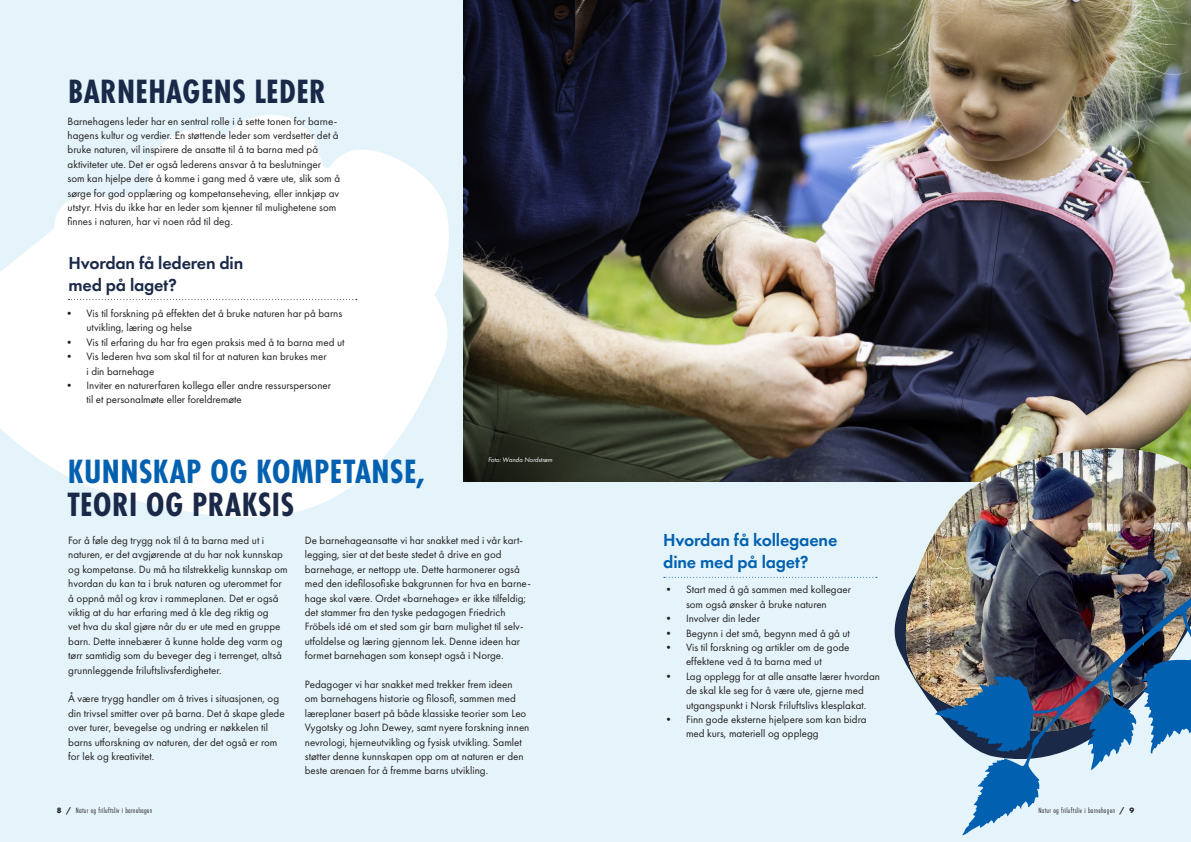
<style>
.page{position:relative;width:1191px;height:842px;background:#e5f4fb}
.page>*{position:absolute;margin:0;border:0;box-sizing:border-box;transform-origin:0 0}
.t1{font:700 35px "Futura PT Cond";letter-spacing:.01em;color:#1a2948}
.t2{font:700 35px "Futura PT Cond";letter-spacing:.01em;color:#0161b0}
.t3{font:600 18px/22px "Futura PT";letter-spacing:-.01em;color:#0161b0}
.t4{font:600 18px/22px "Futura PT";letter-spacing:-.01em;color:#1a2948}
.t5{font:11px/14.4px "Futura PT";color:#231f20}
.t6{font:8px "Futura PT Cond";letter-spacing:.03em;color:#231f20}
.t7{font:italic 6.8px "Futura PT";color:#fff}
.s1{font-family:"Futura PT";font-weight:700}
</style>
<div class="page">
<svg style="left:172px;top:115px;width:140px;height:22px;fill:#fff"></svg>
<svg style="left:0;top:137px;width:449px;height:380px;fill:#fff"></svg>
<svg style="left:69px;top:299px;width:288px;height:1px"></svg>
<svg style="left:664px;top:577px;width:213px;height:1px"></svg>
<img style="left:463px;top:0;width:728px;height:482px">
<img style="left:886px;top:411px;width:305px;height:249px">
<img style="left:904px;top:448px;width:287px;height:261px">
<img style="left:935px;top:579px;width:256px;height:256px">
<h1 class="t1" style="left:68px;top:71px;width:259px">BARNEHAGENS LEDER</h1>
<p class="t5" style="left:68px;top:114px;width:274px">Barnehagens leder har en sentral rolle i å sette tonen for barne&shy;hagens kultur og verdier. En støttende leder som verdsetter det å bruke naturen, vil inspirere de ansatte til å ta barna med på aktiviteter ute. Det er også lederens ansvar å ta beslutninger som kan hjelpe dere å komme i gang med å være ute, slik som å sørge for god opplæring og kompetanseheving, eller innkjøp av utstyr. Hvis du ikke har en leder som kjenner til mulighetene som finnes i naturen, har vi noen råd til deg.</p>
<h2 class="t4" style="left:68px;top:252px;width:176px">Hvordan få lederen din med på laget?</h2>
<p class="t5" style="left:86px;top:306px;width:257px;text-indent:-23px">• Vis til forskning på effekten det å bruke naturen har på barns utvikling, læring og helse</p>
<p class="t5" style="left:64px;top:335px;width:282px">• Vis til erfaring du har fra egen praksis med å ta barna med ut</p>
<p class="t5" style="left:86px;top:349px;width:242px;text-indent:-23px">• Vis lederen hva som skal til for at naturen kan brukes mer i din barnehage</p>
<p class="t5" style="left:86px;top:378px;width:246px;text-indent:-23px">• Inviter en naturerfaren kollega eller andre ressurspersoner til et personalmøte eller foreldremøte</p>
<h1 class="t2" style="left:68px;top:451px;width:359px">KUNNSKAP OG KOMPETANSE,</h1>
<h1 class="t1" style="left:68px;top:484px;width:228px">TEORI OG PRAKSIS</h1>
<p class="t7" style="left:488px;top:455px;width:66px">Foto: Wanda Nordstrøm</p>
<p class="t5" style="left:68px;top:533px;width:221px">For å føle deg trygg nok til å ta barna med ut i naturen, er det avgjørende at du har nok kunnskap og kompetanse. Du må ha tilstrekkelig kunnskap om hvordan du kan ta i bruk naturen og uterommet for å oppnå mål og krav i rammeplanen. Det er også viktig at du har erfaring med å kle deg riktig og<br>vet hva du skal gjøre når du er ute med en gruppe barn. Dette innebærer å kunne holde deg varm og tørr samtidig som du beveger deg i terrenget, altså grunnleggende friluftslivsferdigheter.</p>
<p class="t5" style="left:68px;top:691px;width:218px">Å være trygg handler om å trives i situasjonen, og din trivsel smitter over på barna. Det å skape glede over turer, bevegelse og undring er nøkkelen til barns utforskning av naturen, der det også er rom for lek og kreativitet.</p>
<p class="t5" style="left:305px;top:533px;width:227px">De barnehageansatte vi har snakket med i vår kart&shy;legging, sier at det beste stedet å drive en god barnehage, er nettopp ute. Dette harmonerer også med den idefilosofiske bakgrunnen for hva en barne&shy;hage skal være. Ordet «barnehage» er ikke tilfeldig; det stammer fra den tyske pedagogen Friedrich Fröbels idé om et sted som gir barn mulighet til selv&shy;utfoldelse og læring gjennom lek. Denne ideen har formet barnehagen som konsept også i Norge.</p>
<p class="t5" style="left:305px;top:677px;width:226px">Pedagoger vi har snakket med trekker frem ideen<br>om barnehagens historie og filosofi, sammen med læreplaner basert på både klassiske teorier som Leo Vygotsky og John Dewey, samt nyere forskning innen nevrologi, hjerneutvikling og fysisk utvikling. Samlet støtter denne kunnskapen opp om at naturen er den beste arenaen for å fremme barns utvikling.</p>
<h2 class="t3" style="left:663px;top:528px;width:176px">Hvordan få kollegaene dine med på laget?</h2>
<p class="t5" style="left:663px;top:582px;width:189px;text-align:center">• Start med å gå sammen med kollegaer som også ønsker å bruke naturen</p>
<p class="t5" style="left:663px;top:611px;width:98px">• Involver din leder</p>
<p class="t5" style="left:663px;top:626px;width:188px">• Begynn i det små, begynn med å gå ut</p>
<p class="t5" style="left:663px;top:640px;width:188px;text-align:center">• Vis til forskning og artikler om de gode effektene ved å ta barna med ut</p>
<p class="t5" style="left:686px;top:669px;width:195px;text-indent:-23px">• Lag opplegg for at alle ansatte lærer hvordan de skal kle seg for å være ute, gjerne med utgangspunkt i Norsk Friluftslivs klesplakat.</p>
<p class="t5" style="left:686px;top:712px;width:182px;text-indent:-23px">• Finn gode eksterne hjelpere som kan bidra med kurs, materiell og opplegg</p>
<p class="t7" style="left:924px;top:676px;width:100px;rotate:-90deg">Foto: Nina Volstad Oliver Halvorsrød</p>
<p class="t6" style="left:57px;top:806px;width:97px"><span class="s1">8 /</span> Natur og friluftsliv i barnehagen</p>
<p class="t6" style="left:1038px;top:806px;width:97px">Natur og friluftsliv i barnehagen <span class="s1">/ 9</span></p>
</div>
